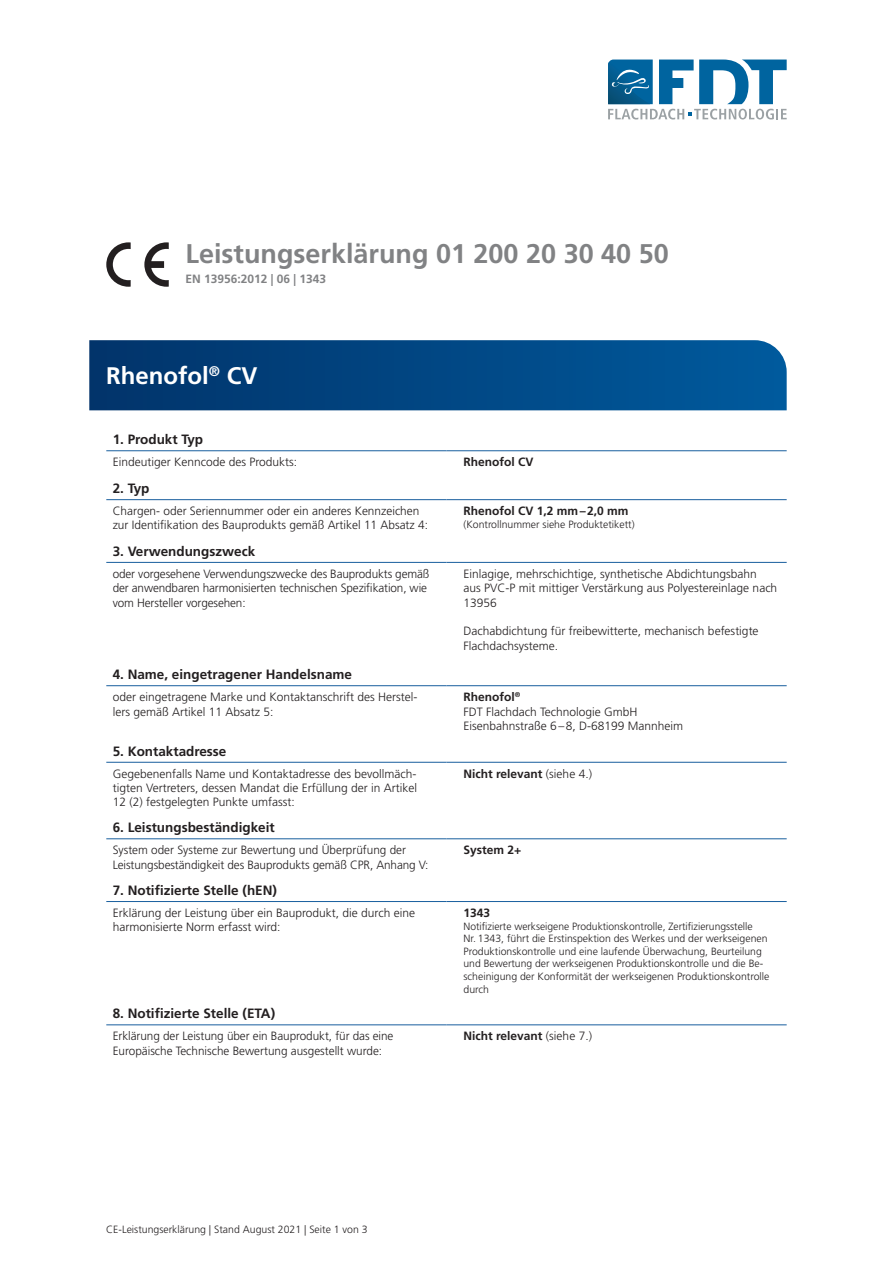
<style>
.page{position:relative;width:893px;height:1263px;background:#fff}
.page>*{position:absolute;margin:0;border:0;box-sizing:border-box;transform-origin:0 0}
.t1{font:700 27px "Frutiger LT Std";color:#818284}
.t2{font:700 24px "Frutiger LT Std";color:#fff}
.t3{font:700 13.5px "Frutiger LT Std";color:#231f20}
.t4{font:300 12px/14.4px "Frutiger LT Std";color:#231f20}
.t5{font:700 12px "Frutiger LT Std";color:#231f20}
.t6{font:700 12px "Frutiger LT Std";color:#818284}
.t7{font:300 10.5px/12.6px "Frutiger LT Std";color:#231f20}
.t8{font:300 10.5px "Frutiger LT Std";color:#242021}
.s1{font-weight:700}
.s2{font-weight:300}
</style>
<div class="page">
<svg style="left:608px;top:60px;width:179px;height:60px"></svg>
<svg style="left:89px;top:340px;width:698px;height:70px;background:#024884"></svg>
<svg style="left:106px;top:242px;width:25px;height:45px"></svg>
<svg style="left:144px;top:242px;width:25px;height:45px"></svg>
<hr style="left:106px;top:450px;width:340px;height:1px;background:#185e9e">
<hr style="left:446px;top:450px;width:341px;height:1px;background:#185e9e">
<hr style="left:106px;top:499px;width:340px;height:1px;background:#185e9e">
<hr style="left:446px;top:499px;width:341px;height:1px;background:#185e9e">
<hr style="left:106px;top:562px;width:340px;height:1px;background:#185e9e">
<hr style="left:446px;top:562px;width:341px;height:1px;background:#185e9e">
<hr style="left:106px;top:685px;width:340px;height:1px;background:#185e9e">
<hr style="left:446px;top:685px;width:341px;height:1px;background:#185e9e">
<hr style="left:106px;top:762px;width:340px;height:1px;background:#185e9e">
<hr style="left:446px;top:762px;width:341px;height:1px;background:#185e9e">
<hr style="left:106px;top:838px;width:340px;height:1px;background:#185e9e">
<hr style="left:446px;top:838px;width:341px;height:1px;background:#185e9e">
<hr style="left:106px;top:901px;width:340px;height:1px;background:#185e9e">
<hr style="left:446px;top:901px;width:341px;height:1px;background:#185e9e">
<hr style="left:106px;top:1024px;width:340px;height:1px;background:#185e9e">
<hr style="left:446px;top:1024px;width:341px;height:1px;background:#185e9e">
<h1 class="t1" style="left:185px;top:238px;width:485px">Leistungserklärung 01 200 20 30 40 50</h1>
<p class="t6" style="left:185px;top:271px;width:142px">EN 13956:2012 | 06 | 1343</p>
<h2 class="t2" style="left:106px;top:361px;width:153px">Rhenofol<sup>®</sup> CV</h2>
<p class="t3" style="left:113px;top:432px;width:92px">1. Produkt Typ</p>
<p class="t4" style="left:113px;top:455px;width:186px">Eindeutiger Kenncode des Produkts:</p>
<p class="t5" style="left:463px;top:455px;width:72px">Rhenofol CV</p>
<p class="t3" style="left:113px;top:481px;width:38px">2. Typ</p>
<p class="t4" style="left:113px;top:504px;width:317px">Chargen- oder Seriennummer oder ein anderes Kennzeichen zur Identifikation des Bauprodukts gemäß Artikel 11 Absatz 4:</p>
<p class="t5" style="left:463px;top:504px;width:167px">Rhenofol CV 1,2 mm–2,0 mm</p>
<p class="t7" style="left:463px;top:518px;width:173px">(Kontrollnummer siehe Produktetikett)</p>
<p class="t3" style="left:113px;top:543px;width:144px">3. Verwendungszweck</p>
<p class="t4" style="left:113px;top:567px;width:318px">oder vorgesehene Verwendungszwecke des Bauprodukts gemäß der anwendbaren harmonisierten technischen Spezifikation, wie vom Hersteller vorgesehen:</p>
<p class="t4" style="left:463px;top:567px;width:315px">Einlagige, mehrschichtige, synthetische Abdichtungsbahn<br>aus PVC-P mit mittiger Verstärkung aus Polyestereinlage nach<br>13956</p>
<p class="t4" style="left:463px;top:624px;width:297px">Dachabdichtung für freibewitterte, mechanisch befestigte<br>Flachdachsysteme.</p>
<p class="t3" style="left:113px;top:667px;width:241px">4. Name, eingetragener Handelsname</p>
<p class="t4" style="left:113px;top:690px;width:306px">oder eingetragene Marke und Kontaktanschrift des Herstel&shy;lers gemäß Artikel 11 Absatz 5:</p>
<p class="t4" style="left:463px;top:690px;width:221px"><span class="s1">Rhenofol</span><sup>®<br></sup>FDT Flachdach Technologie GmbH<br>Eisenbahnstraße 6–8, D-68199 Mannheim</p>
<p class="t3" style="left:113px;top:743px;width:115px">5. Kontaktadresse</p>
<p class="t4" style="left:113px;top:766px;width:306px;text-align:justify">Gegebenenfalls Name und Kontaktadresse des bevollmäch&shy;tigten Vertreters, dessen Mandat die Erfüllung der in Artikel 12 (2) festgelegten Punkte umfasst:</p>
<p class="t5" style="left:463px;top:766px;width:130px">Nicht relevant <span class="s2">(siehe 4.)</span></p>
<p class="t3" style="left:113px;top:820px;width:164px">6. Leistungsbeständigkeit</p>
<p class="t4" style="left:113px;top:843px;width:317px">System oder Systeme zur Bewertung und Überprüfung der<br>Leistungsbeständigkeit des Bauprodukts gemäß CPR, Anhang V:</p>
<p class="t5" style="left:463px;top:843px;width:59px">System 2+</p>
<p class="t3" style="left:113px;top:882px;width:166px">7. Notifizierte Stelle (hEN)</p>
<p class="t4" style="left:113px;top:906px;width:304px">Erklärung der Leistung über ein Bauprodukt, die durch eine harmonisierte Norm erfasst wird:</p>
<p class="t5" style="left:463px;top:906px;width:28px">1343</p>
<p class="t7" style="left:463px;top:920px;width:307px">Notifizierte werkseigene Produktionskontrolle, Zertifizierungsstelle<br>Nr. 1343, führt die Erstinspektion des Werkes und der werkseigenen Produktionskontrolle und eine laufende Überwachung, Beurteilung und Bewertung der werkseigenen Produktionskontrolle und die Be&shy;scheinigung der Konformität der werkseigenen Produktionskontrolle durch</p>
<p class="t3" style="left:113px;top:1006px;width:164px">8. Notifizierte Stelle (ETA)</p>
<p class="t4" style="left:113px;top:1029px;width:282px">Erklärung der Leistung über ein Bauprodukt, für das eine<br>Europäische Technische Bewertung ausgestellt wurde:</p>
<p class="t5" style="left:463px;top:1029px;width:130px">Nicht relevant <span class="s2">(siehe 7.)</span></p>
<p class="t8" style="left:106px;top:1223px;width:263px">CE-Leistungserklärung | Stand August 2021 | Seite 1 von 3</p>
</div>
